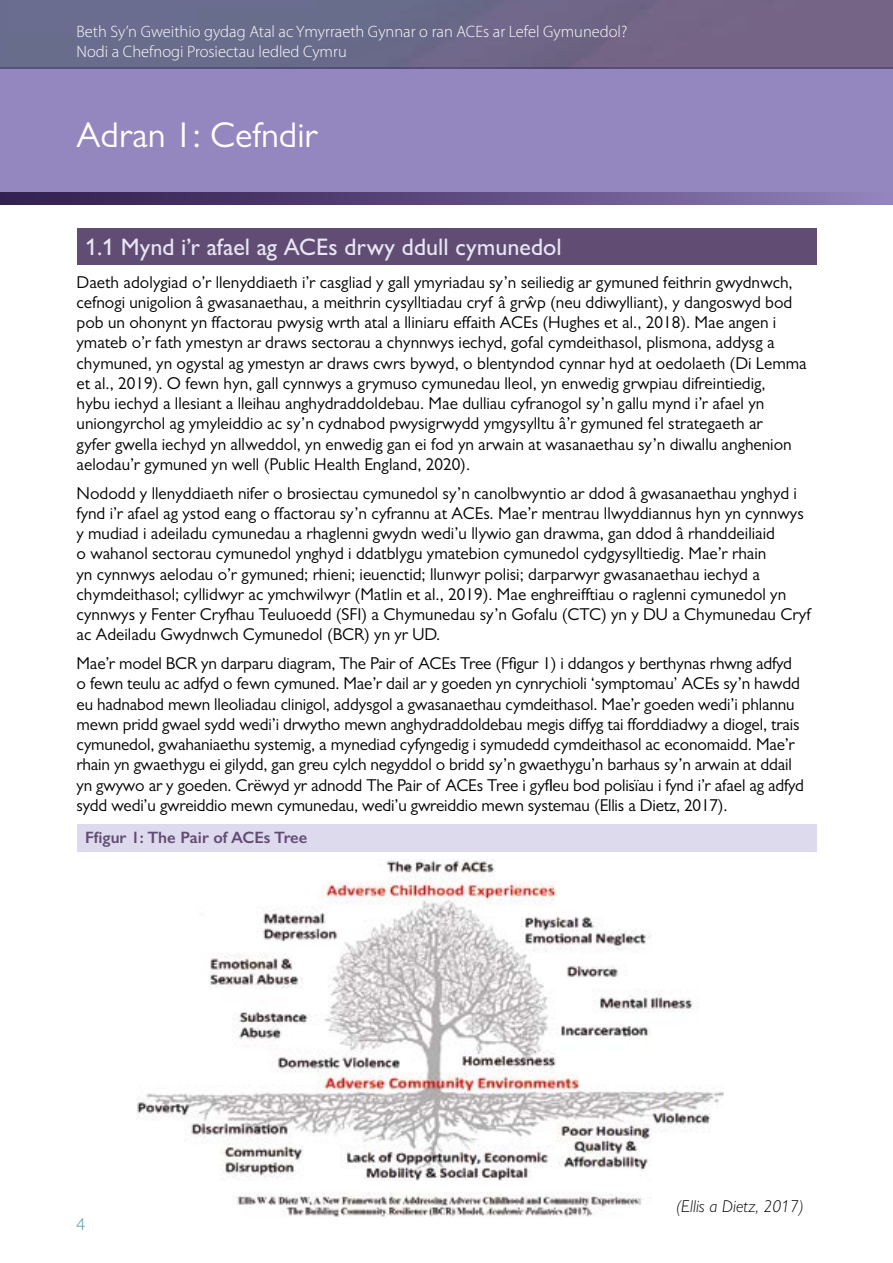
<style>
.page{position:relative;width:893px;height:1263px;background:#fff}
.page>*{position:absolute;margin:0;border:0;box-sizing:border-box;transform-origin:0 0}
.t1{font:36px "Gill Sans";color:#fff}
.t2{font:500 24px "Gill Sans Nova";color:#e9e6f4}
.t3{font:300 18px "Myriad Pro";color:#5095a5}
.t4{font:17.25px/20.2px "Gill Sans";color:#000}
.t5{font:italic 300 17.25px "Gill Sans Nova";color:#000}
.t6{font:300 16.5px/19.8px "Myriad Pro";color:#fff}
.t7{font:600 16.5px "Gill Sans";color:#614c74}
</style>
<div class="page">
<div style="left:0;top:68px;width:893px;height:127px;background:#9486be"></div>
<svg style="left:0;top:193px;width:893px;height:11px"></svg>
<img style="left:0;top:0;width:893px;height:68px">
<div style="left:77px;top:229px;width:739px;height:36px;background:#614c74"></div>
<div style="left:77px;top:825px;width:739px;height:27px;background:#dedaee"></div>
<img style="left:137px;top:859px;width:587px;height:358px">
<p class="t6" style="left:77px;top:21px;width:552px">Beth Sy’n Gweithio gydag Atal ac Ymyrraeth Gynnar o ran ACEs ar Lefel Gymunedol?<br>Nodi a Chefnogi Prosiectau ledled Cymru</p>
<h1 class="t1" style="left:77px;top:114px;width:243px">Adran 1: Cefndir</h1>
<h2 class="t2" style="left:85px;top:232px;width:478px">1.1 Mynd i’r afael ag ACEs drwy ddull cymunedol</h2>
<p class="t4" style="left:77px;top:272px;width:732px">Daeth adolygiad o’r llenyddiaeth i’r casgliad y gall ymyriadau sy’n seiliedig ar gymuned feithrin gwydnwch, cefnogi unigolion â gwasanaethau, a meithrin cysylltiadau cryf â grwˆ p (neu ddiwylliant), y dangoswyd bod pob un ohonynt yn ffactorau pwysig wrth atal a lliniaru effaith ACEs (Hughes et al., 2018). Mae angen i ymateb o’r fath ymestyn ar draws sectorau a chynnwys iechyd, gofal cymdeithasol, plismona, addysg a chymuned, yn ogystal ag ymestyn ar draws cwrs bywyd, o blentyndod cynnar hyd at oedolaeth (Di Lemma et al., 2019). O fewn hyn, gall cynnwys a grymuso cymunedau lleol, yn enwedig grwpiau difreintiedig,<br>hybu iechyd a llesiant a lleihau anghydraddoldebau. Mae dulliau cyfranogol sy’n gallu mynd i’r afael yn uniongyrchol ag ymyleiddio ac sy’n cydnabod pwysigrwydd ymgysylltu â’r gymuned fel strategaeth ar<br>gyfer gwella iechyd yn allweddol, yn enwedig gan ei fod yn arwain at wasanaethau sy’n diwallu anghenion aelodau’r gymuned yn well (Public Health England, 2020).</p>
<p class="t4" style="left:77px;top:483px;width:735px">Nododd y llenyddiaeth nifer o brosiectau cymunedol sy’n canolbwyntio ar ddod â gwasanaethau ynghyd i fynd i’r afael ag ystod eang o ffactorau sy’n cyfrannu at ACEs. Mae’r mentrau llwyddiannus hyn yn cynnwys y mudiad i adeiladu cymunedau a rhaglenni gwydn wedi’u llywio gan drawma, gan ddod â rhanddeiliaid<br>o wahanol sectorau cymunedol ynghyd i ddatblygu ymatebion cymunedol cydgysylltiedig. Mae’r rhain<br>yn cynnwys aelodau o’r gymuned; rhieni; ieuenctid; llunwyr polisi; darparwyr gwasanaethau iechyd a chymdeithasol; cyllidwyr ac ymchwilwyr (Matlin et al., 2019). Mae enghreifftiau o raglenni cymunedol yn cynnwys y Fenter Cryfhau Teuluoedd (SFI) a Chymunedau sy’n Gofalu (CTC) yn y DU a Chymunedau Cryf ac Adeiladu Gwydnwch Cymunedol (BCR) yn yr UD.</p>
<p class="t4" style="left:77px;top:653px;width:729px">Mae’r model BCR yn darparu diagram, The Pair of ACEs Tree (Ffigur 1) i ddangos y berthynas rhwng adfyd o fewn teulu ac adfyd o fewn cymuned. Mae’r dail ar y goeden yn cynrychioli ‘symptomau’ ACEs sy’n hawdd eu hadnabod mewn lleoliadau clinigol, addysgol a gwasanaethau cymdeithasol. Mae’r goeden wedi’i phlannu mewn pridd gwael sydd wedi’i drwytho mewn anghydraddoldebau megis diffyg tai fforddiadwy a diogel, trais cymunedol, gwahaniaethu systemig, a mynediad cyfyngedig i symudedd cymdeithasol ac economaidd. Mae’r rhain yn gwaethygu ei gilydd, gan greu cylch negyddol o bridd sy’n gwaethygu’n barhaus sy’n arwain at ddail yn gwywo ar y goeden. Crëwyd yr adnodd The Pair of ACEs Tree i gyfleu bod polisïau i fynd i’r afael ag adfyd sydd wedi’u gwreiddio mewn cymunedau, wedi’u gwreiddio mewn systemau (Ellis a Dietz, 2017).</p>
<p class="t7" style="left:85px;top:828px;width:224px">Ffigur 1: The Pair of ACEs Tree</p>
<p class="t3" style="left:77px;top:1213px;width:10px">4</p>
<p class="t5" style="left:676px;top:1195px;width:129px">(Ellis a Dietz, 2017)</p>
</div>
